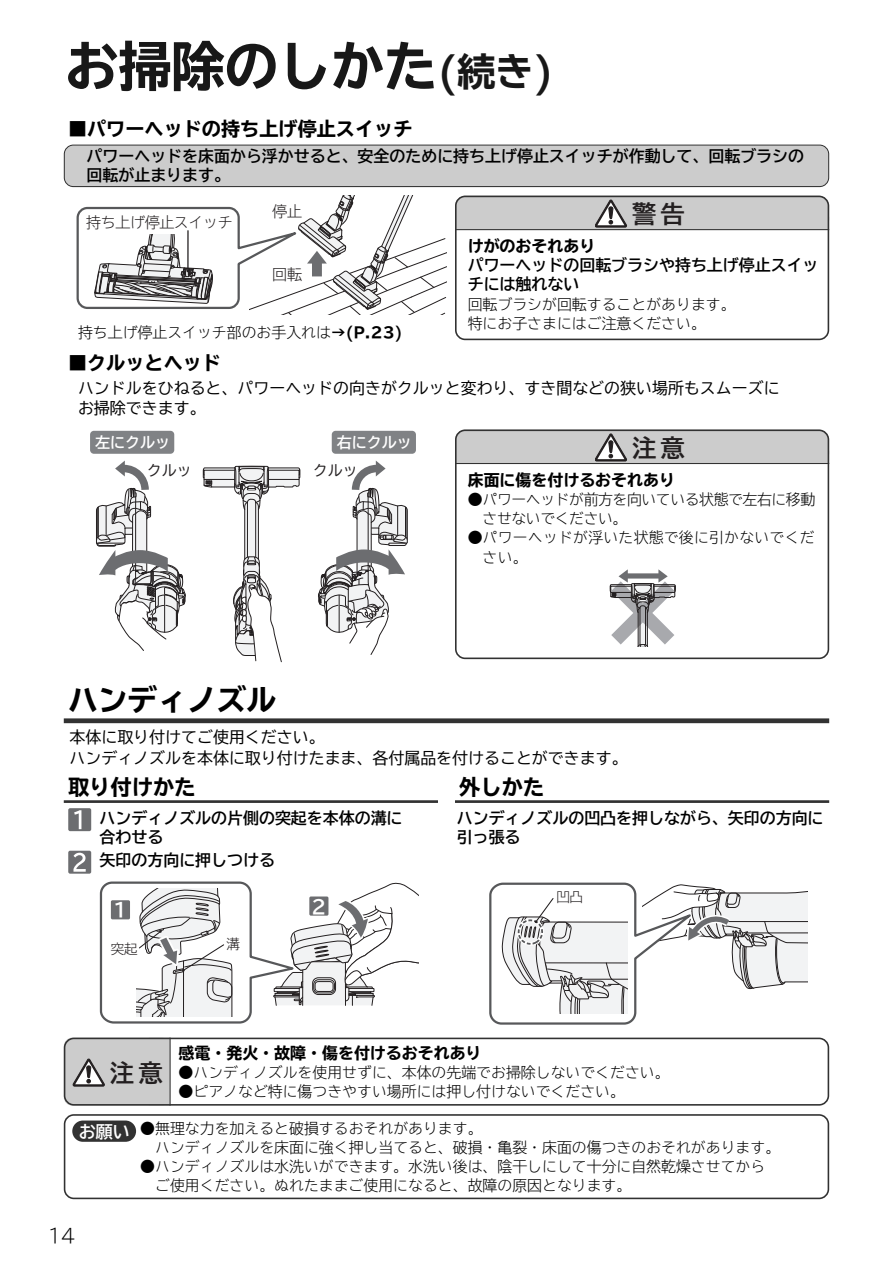
<style>
.page{position:relative;width:893px;height:1263px;background:#fff}
.page>*{position:absolute;margin:0;border:0;box-sizing:border-box;transform-origin:0 0}
.t1{font:700 expanded 53.1px "TBUD Go Std";color:#181818}
.t2{font:700 expanded 29.7px "TBUD Go Std";color:#000}
.t3{font:24.3px "TBUD Go Std Bold 90 pv RKSJ H";color:#231f20}
.t4{font:700 expanded 21.3px "TBUD Go Std";color:#000}
.t5{font:700 expanded 19.2px "TBUD Go Std";color:#000}
.t6{font:300 19.2px "TBUD Go Std Super";color:#000}
.t7{font:18.9px "TBUD Go Std Bold 90 pv RKSJ H";color:#fff}
.t8{font:700 16.95px "TBUD Go Std";color:#fff}
.t9{font:700 15.9px/19.2px "TBUD Go Std";color:#000}
.t10{font:15.9px/20.2px "TBUD Go Std";color:#000}
.t11{font:700 expanded 15.9px "TBUD Go Std";color:#000}
.t12{font:15px "TBUD Go Std Super Light 90 pv RKSJ H";letter-spacing:-.025em;color:#231f20}
.t13{font:15px "TBUD Go Std Bold 90 pv RKSJ H";color:#fff}
.t14{font:15px "TBUD Go Std Regular 90 pv RKSJ H";color:#231f20}
.t15{font:300 14.85px/19.2px "TBUD Go Std Super";color:#000}
.t16{font:300 14.85px/19.2px "TBUD Go Std Super";letter-spacing:-.03em;color:#000}
.t17{font:13.5px "TBUD Go Std Super Light 90 pv RKSJ H";color:#231f20}
.s1{font-size:38.25px}
.s2{font-family:"TBUD Go Std";font-weight:700;font-stretch:expanded}
</style>
<div class="page">
<svg style="left:77px;top:196px;width:369px;height:119px"></svg>
<div style="left:64px;top:145px;width:765px;height:42px;background:#ccc"></div>
<svg style="left:203px;top:466px;width:97px;height:196px"></svg>
<div style="left:90px;top:431px;width:84px;height:23px;background:#808285;border-radius:4px"></div>
<div style="left:332px;top:431px;width:84px;height:23px;background:#808285;border-radius:4px"></div>
<svg style="left:318px;top:461px;width:90px;height:194px"></svg>
<svg style="left:96px;top:461px;width:90px;height:190px"></svg>
<svg style="left:455px;top:429px;width:374px;height:230px"></svg>
<div style="left:455px;top:434px;width:374px;height:29px;background:#ccc"></div>
<hr style="left:455px;top:463px;width:374px;height:1px;background:#323232">
<svg style="left:610px;top:569px;width:66px;height:77px"></svg>
<div style="left:64px;top:718px;width:765px;height:5px;background:#323232"></div>
<hr style="left:64px;top:800px;width:374px;height:3px;background:#323232">
<hr style="left:455px;top:800px;width:374px;height:3px;background:#323232">
<div style="left:68px;top:808px;width:23px;height:23px;background:#6c6d70;border-radius:2px"></div>
<svg style="left:74px;top:810px;width:7px;height:19px"></svg>
<div style="left:68px;top:851px;width:23px;height:23px;background:#6c6d70;border-radius:2px"></div>
<svg style="left:73px;top:853px;width:13px;height:19px"></svg>
<svg style="left:64px;top:1037px;width:765px;height:69px"></svg>
<svg style="left:73px;top:1059px;width:32px;height:27px"></svg>
<hr style="left:170px;top:1037px;width:1px;height:69px;background:#323232">
<svg style="left:64px;top:1114px;width:765px;height:85px"></svg>
<div style="left:72px;top:1120px;width:64px;height:22px;background:#323232;border-radius:11px"></div>
<svg style="left:100px;top:881px;width:319px;height:142px"></svg>
<svg style="left:489px;top:882px;width:319px;height:143px"></svg>
<svg style="left:455px;top:196px;width:374px;height:144px"></svg>
<div style="left:455px;top:200px;width:374px;height:29px;background:#ccc"></div>
<hr style="left:455px;top:229px;width:374px;height:1px;background:#323232">
<h1 class="t1" style="left:65px;top:37px;width:490px">お掃除のしかた<span class="s1">(続き)</span></h1>
<p class="t5" style="left:68px;top:118px;width:346px">■パワーヘッドの持ち上げ停止スイッチ</p>
<p class="t9" style="left:87px;top:147px;width:719px">パワーヘッドを床面から浮かせると、安全のために持ち上げ停止スイッチが作動して、回転ブラシの回転が止まります。</p>
<p class="t12" style="left:86px;top:210px;width:148px">持ち上げ停止スイッチ</p>
<p class="t12" style="left:272px;top:199px;width:31px">停止</p>
<p class="t12" style="left:272px;top:262px;width:31px">回転</p>
<p class="t15" style="left:78px;top:322px;width:326px">持ち上げ停止スイッチ部のお手入れは<span class="s2">→(P.23)</span></p>
<p class="t5" style="left:68px;top:352px;width:155px">■クルッとヘッド</p>
<h3 class="t3" style="left:632px;top:194px;width:54px">警告</h3>
<p class="t11" style="left:468px;top:237px;width:129px">けがのおそれあり</p>
<p class="t9" style="left:468px;top:256px;width:352px">パワーヘッドの回転ブラシや持ち上げ停止スイッチには触れない</p>
<p class="t15" style="left:468px;top:294px;width:269px">回転ブラシが回転することがあります。特にお子さまにはご注意ください。</p>
<p class="t10" style="left:78px;top:378px;width:703px">ハンドルをひねると、パワーヘッドの向きがクルッと変わり、すき間などの狭い場所もスムーズにお掃除できます。</p>
<p class="t13" style="left:95px;top:430px;width:77px">左にクルッ</p>
<p class="t13" style="left:337px;top:430px;width:76px">右にクルッ</p>
<p class="t14" style="left:147px;top:458px;width:46px">クルッ</p>
<p class="t14" style="left:313px;top:458px;width:46px">クルッ</p>
<h3 class="t3" style="left:632px;top:428px;width:54px">注意</h3>
<p class="t11" style="left:468px;top:471px;width:209px">床面に傷を付けるおそれあり</p>
<p class="t16" style="left:483px;top:490px;width:334px;text-indent:-15px">●パワーヘッドが前方を向いている状態で左右に移動させないでください。</p>
<p class="t15" style="left:483px;top:528px;width:334px;text-indent:-15px">●パワーヘッドが浮いた状態で後に引かないでください。</p>
<h2 class="t2" style="left:68px;top:683px;width:210px">ハンディノズル</h2>
<p class="t10" style="left:70px;top:726px;width:560px;line-height:21.3px">本体に取り付けてご使用ください。<br>ハンディノズルを本体に取り付けたまま、各付属品を付けることができます。</p>
<h3 class="t4" style="left:68px;top:775px;width:129px">取り付けかた</h3>
<h3 class="t4" style="left:459px;top:775px;width:87px">外しかた</h3>
<p class="t9" style="left:100px;top:808px;width:304px">ハンディノズルの片側の突起を本体の溝に合わせる</p>
<p class="t9" style="left:100px;top:851px;width:177px">矢印の方向に押しつける</p>
<p class="t9" style="left:457px;top:808px;width:368px">ハンディノズルの凹凸を押しながら、矢印の方向に引っ張る</p>
<p class="t7" style="left:113px;top:895px;width:16px">1</p>
<p class="t7" style="left:311px;top:891px;width:16px">2</p>
<p class="t17" style="left:111px;top:937px;width:28px">突起</p>
<p class="t17" style="left:226px;top:933px;width:15px">溝</p>
<p class="t17" style="left:556px;top:885px;width:28px">凹凸</p>
<p class="t11" style="left:179px;top:1044px;width:304px">感電・発火・故障・傷を付けるおそれあり</p>
<p class="t15" style="left:179px;top:1062px;width:493px">●ハンディノズルを使用せずに、本体の先端でお掃除しないでください。</p>
<p class="t15" style="left:179px;top:1081px;width:448px">●ピアノなど特に傷つきやすい場所には押し付けないでください。</p>
<p class="t15" style="left:155px;top:1118px;width:627px;text-indent:-15px">●無理な力を加えると破損するおそれがあります。<br>ハンディノズルを床面に強く押し当てると、破損・亀裂・床面の傷つきのおそれがあります。</p>
<p class="t15" style="left:155px;top:1156px;width:612px;text-indent:-15px">●ハンディノズルは水洗いができます。水洗い後は、陰干しにして十分に自然乾燥させてからご使用ください。ぬれたままご使用になると、故障の原因となります。</p>
<h3 class="t3" style="left:110px;top:1053px;width:54px">注意</h3>
<p class="t8" style="left:79px;top:1117px;width:53px">お願い</p>
<p class="t6" style="left:47px;top:1219px;width:30px">14</p>
</div>
